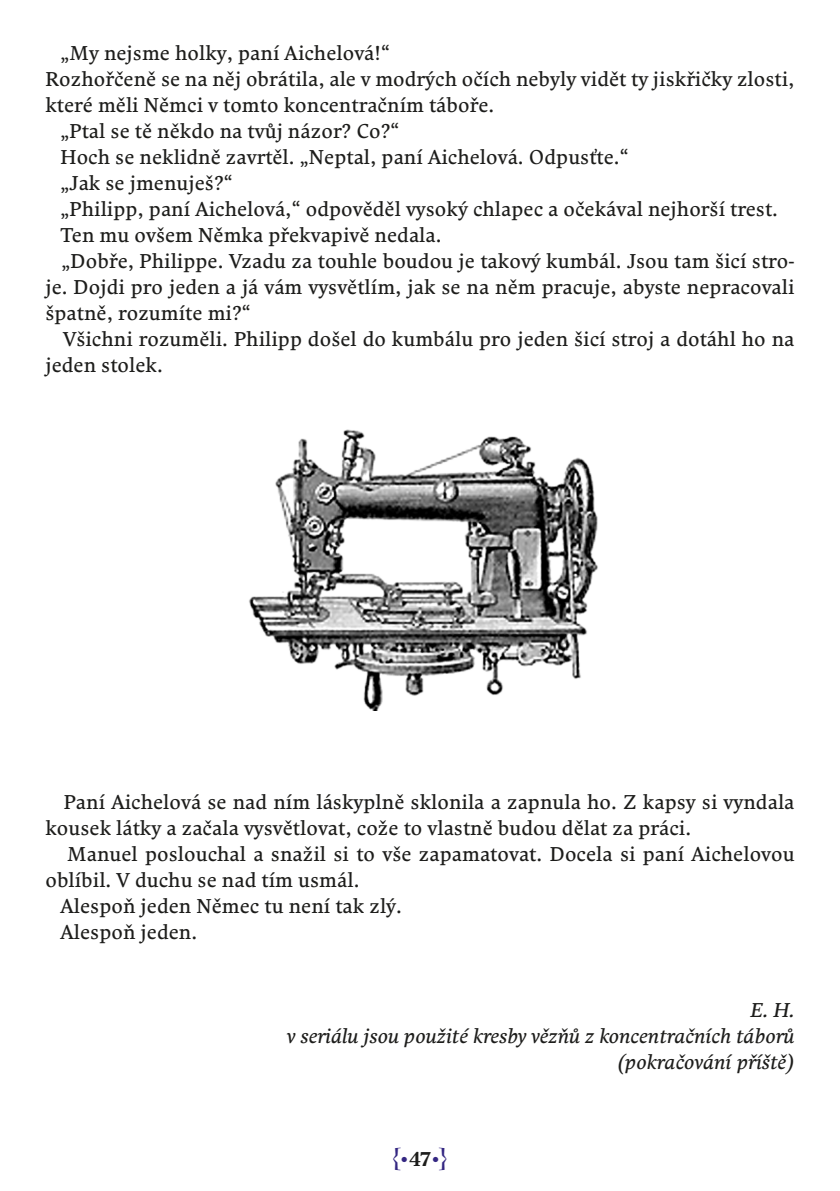
<style>
.page{position:relative;width:840px;height:1191px;background:#fff}
.page>*{position:absolute;margin:0;border:0;box-sizing:border-box;transform-origin:0 0}
.t1{font:20px/26px "Comenia Serif Pro";letter-spacing:.005em;color:#1d1d1b}
.t2{font:italic 20px/26px "Comenia Serif Pro";letter-spacing:.005em;color:#1d1d1b;text-align:right}
.t3{font:700 20px "Preissig Antikva";color:#342782}
.s1{font-family:"Brandon Grotesque"}
.s2{font-family:"Comenia Serif Pro";color:#1d1d1b}
</style>
<div class="page">
<img style="left:249px;top:429px;width:349px;height:282px">
<p class="t1" style="left:60px;top:40px;width:331px">„My nejsme holky, paní Aichelová!“</p>
<p class="t1" style="left:45px;top:66px;width:750px">Rozhořčeně se na něj obrátila, ale v modrých očích nebyly vidět ty jiskřičky zlosti,</p>
<p class="t1" style="left:45px;top:92px;width:450px">které měli Němci v tomto koncentračním táboře.</p>
<p class="t1" style="left:60px;top:118px;width:340px">„Ptal se tě někdo na tvůj názor? Co?“</p>
<p class="t1" style="left:60px;top:144px;width:569px">Hoch se neklidně zavrtěl. „Neptal, paní Aichelová. Odpusťte.“</p>
<p class="t1" style="left:60px;top:170px;width:174px">„Jak se jmenuješ?“</p>
<p class="t1" style="left:60px;top:196px;width:718px">„Philipp, paní Aichelová,“ odpověděl vysoký chlapec a očekával nejhorší trest.</p>
<p class="t1" style="left:60px;top:222px;width:382px">Ten mu ovšem Němka překvapivě nedala.</p>
<p class="t1" style="left:62px;top:248px;width:734px">„Dobře, Philippe. Vzadu za touhle boudou je takový kumbál. Jsou tam šicí stro-</p>
<p class="t1" style="left:45px;top:274px;width:750px">je. Dojdi pro jeden a já vám vysvětlím, jak se na něm pracuje, abyste nepracovali</p>
<p class="t1" style="left:45px;top:300px;width:207px">špatně, rozumíte mi?“</p>
<p class="t1" style="left:63px;top:326px;width:732px">Všichni rozuměli. Philipp došel do kumbálu pro jeden šicí stroj a dotáhl ho na</p>
<p class="t1" style="left:45px;top:352px;width:119px">jeden stolek.</p>
<p class="t1" style="left:45px;top:788px;width:750px;text-indent:18px">Paní Aichelová se nad ním láskyplně sklonila a zapnula ho. Z kapsy si vyndala kousek látky a začala vysvětlovat, cože to vlastně budou dělat za práci.</p>
<p class="t1" style="left:67px;top:840px;width:728px">Manuel poslouchal a snažil si to vše zapamatovat. Docela si paní Aichelovou</p>
<p class="t1" style="left:45px;top:866px;width:315px">oblíbil. V duchu se nad tím usmál.</p>
<p class="t1" style="left:60px;top:892px;width:343px">Alespoň jeden Němec tu není tak zlý.</p>
<p class="t1" style="left:60px;top:918px;width:138px">Alespoň jeden.</p>
<p class="t2" style="left:287px;top:996px;width:508px">E. H.<br>v seriálu jsou použité kresby vězňů z koncentračních táborů (pokračování příště)</p>
<p class="t3" style="left:392px;top:1143px;width:57px">{<span class="s1">•</span><span class="s2">47</span><span class="s1">•</span>}</p>
</div>
